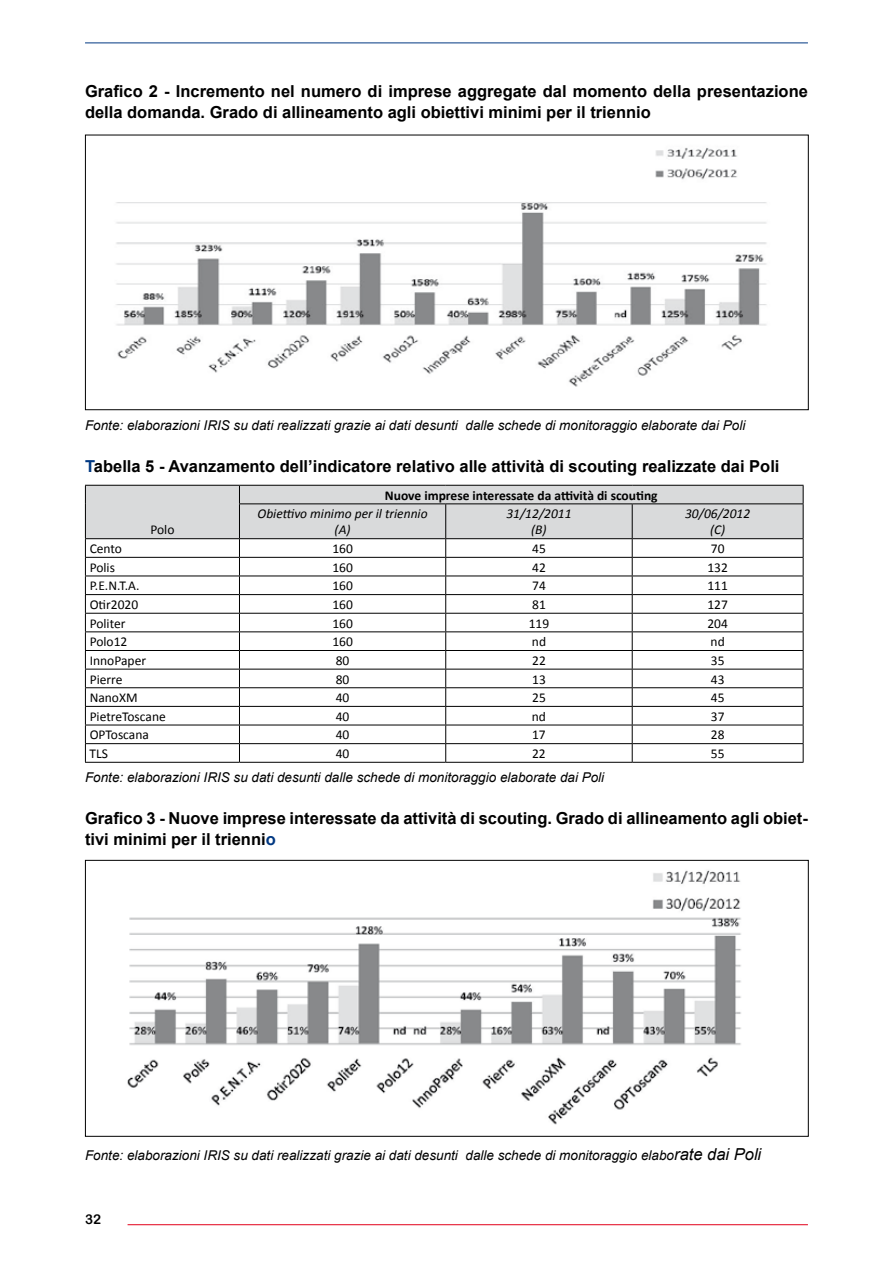
<style>
.page{position:relative;width:893px;height:1263px;background:#fff}
.page>*{position:absolute;margin:0;border:0;box-sizing:border-box;transform-origin:0 0}
.t1{font:700 16.5px/21px "Arial";color:#000}
.t2{font:italic 13.5px "Arial";color:#000}
.t3{font:13.5px "Calibri";color:#000}
.t4{font:italic 13.5px/16.2px "Calibri";color:#000;text-align:center}
.t5{font:700 13.5px "Calibri";color:#000}
.t6{font:13.5px "Arial Rounded MT Bold";color:#000}
.s1{color:#003882}
.s2{font-size:16.5px}
</style>
<div class="page">
<hr style="left:128px;top:1224px;width:680px;height:1px;background:#e2001a">
<hr style="left:85px;top:43px;width:723px;height:1px;background:#003882">
<img style="left:116px;top:147px;width:651px;height:240px">
<svg style="left:85px;top:485px;width:719px;height:277px"></svg>
<hr style="left:85px;top:762px;width:154px;height:1px;background:#000">
<hr style="left:239px;top:762px;width:207px;height:1px;background:#000">
<hr style="left:446px;top:762px;width:186px;height:1px;background:#000">
<hr style="left:632px;top:762px;width:171px;height:1px;background:#000">
<img style="left:127px;top:870px;width:614px;height:255px">
<p class="t1" style="left:85px;top:81px;width:724px">Grafico 2 - Incremento nel numero di imprese aggregate dal momento della presentazione della domanda. Grado di allineamento agli obiettivi minimi per il triennio</p>
<p class="t2" style="left:85px;top:417px;width:662px">Fonte: elaborazioni IRIS su dati realizzati grazie ai dati desunti dalle schede di monitoraggio elaborate dai Poli</p>
<p class="t1" style="left:85px;top:456px;width:696px"><span class="s1">T</span>abella 5 - Avanzamento dell’indicatore relativo alle attività di scouting realizzate dai Poli</p>
<p class="t3" style="left:150px;top:521px;width:26px">Polo</p>
<p class="t5" style="left:385px;top:486px;width:274px">Nuove imprese interessate da attività di scouting</p>
<p class="t4" style="left:258px;top:505px;width:172px">Obiettivo minimo per il triennio (A)</p>
<p class="t4" style="left:506px;top:505px;width:67px">31/12/2011 (B)</p>
<p class="t4" style="left:685px;top:505px;width:67px">30/06/2012 (C)</p>
<p class="t3" style="left:90px;top:540px;width:34px">Cento</p>
<p class="t3" style="left:332px;top:540px;width:22px">160</p>
<p class="t3" style="left:532px;top:540px;width:15px">45</p>
<p class="t3" style="left:711px;top:540px;width:15px">70</p>
<p class="t3" style="left:90px;top:559px;width:27px">Polis</p>
<p class="t3" style="left:332px;top:559px;width:22px">160</p>
<p class="t3" style="left:532px;top:559px;width:15px">42</p>
<p class="t3" style="left:707px;top:559px;width:22px">132</p>
<p class="t3" style="left:90px;top:577px;width:51px">P.E.N.T.A.</p>
<p class="t3" style="left:332px;top:577px;width:22px">160</p>
<p class="t3" style="left:532px;top:577px;width:15px">74</p>
<p class="t3" style="left:707px;top:577px;width:22px">111</p>
<p class="t3" style="left:90px;top:596px;width:50px">Otir2020</p>
<p class="t3" style="left:332px;top:596px;width:22px">160</p>
<p class="t3" style="left:532px;top:596px;width:15px">81</p>
<p class="t3" style="left:707px;top:596px;width:22px">127</p>
<p class="t3" style="left:90px;top:615px;width:37px">Politer</p>
<p class="t3" style="left:332px;top:615px;width:22px">160</p>
<p class="t3" style="left:529px;top:615px;width:22px">119</p>
<p class="t3" style="left:707px;top:615px;width:22px">204</p>
<p class="t3" style="left:90px;top:633px;width:39px">Polo12</p>
<p class="t3" style="left:332px;top:633px;width:22px">160</p>
<p class="t3" style="left:532px;top:633px;width:16px">nd</p>
<p class="t3" style="left:711px;top:633px;width:16px">nd</p>
<p class="t3" style="left:90px;top:652px;width:58px">InnoPaper</p>
<p class="t3" style="left:336px;top:652px;width:15px">80</p>
<p class="t3" style="left:532px;top:652px;width:15px">22</p>
<p class="t3" style="left:711px;top:652px;width:15px">35</p>
<p class="t3" style="left:90px;top:670px;width:34px">Pierre</p>
<p class="t3" style="left:336px;top:670px;width:15px">80</p>
<p class="t3" style="left:532px;top:670px;width:15px">13</p>
<p class="t3" style="left:711px;top:670px;width:15px">43</p>
<p class="t3" style="left:90px;top:689px;width:49px">NanoXM</p>
<p class="t3" style="left:336px;top:689px;width:15px">40</p>
<p class="t3" style="left:532px;top:689px;width:15px">25</p>
<p class="t3" style="left:711px;top:689px;width:15px">45</p>
<p class="t3" style="left:90px;top:708px;width:78px">PietreToscane</p>
<p class="t3" style="left:336px;top:708px;width:15px">40</p>
<p class="t3" style="left:532px;top:708px;width:16px">nd</p>
<p class="t3" style="left:711px;top:708px;width:15px">37</p>
<p class="t3" style="left:90px;top:726px;width:61px">OPToscana</p>
<p class="t3" style="left:336px;top:726px;width:15px">40</p>
<p class="t3" style="left:532px;top:726px;width:15px">17</p>
<p class="t3" style="left:711px;top:726px;width:15px">28</p>
<p class="t3" style="left:90px;top:745px;width:20px">TLS</p>
<p class="t3" style="left:336px;top:745px;width:15px">40</p>
<p class="t3" style="left:532px;top:745px;width:15px">22</p>
<p class="t3" style="left:711px;top:745px;width:15px">55</p>
<p class="t2" style="left:85px;top:768px;width:521px">Fonte: elaborazioni IRIS su dati desunti dalle schede di monitoraggio elaborate dai Poli</p>
<p class="t1" style="left:85px;top:808px;width:724px">Grafico 3 - Nuove imprese interessate da attività di scouting. Grado di allineamento agli obiet&shy;tivi minimi per il trienni<span class="s1">o</span></p>
<p class="t2" style="left:85px;top:1146px;width:678px">Fonte: elaborazioni IRIS su dati realizzati grazie ai dati desunti dalle schede di monitoraggio elabo<span class="s2">rate dai Poli</span></p>
<p class="t6" style="left:85px;top:1211px;width:18px">32</p>
</div>
